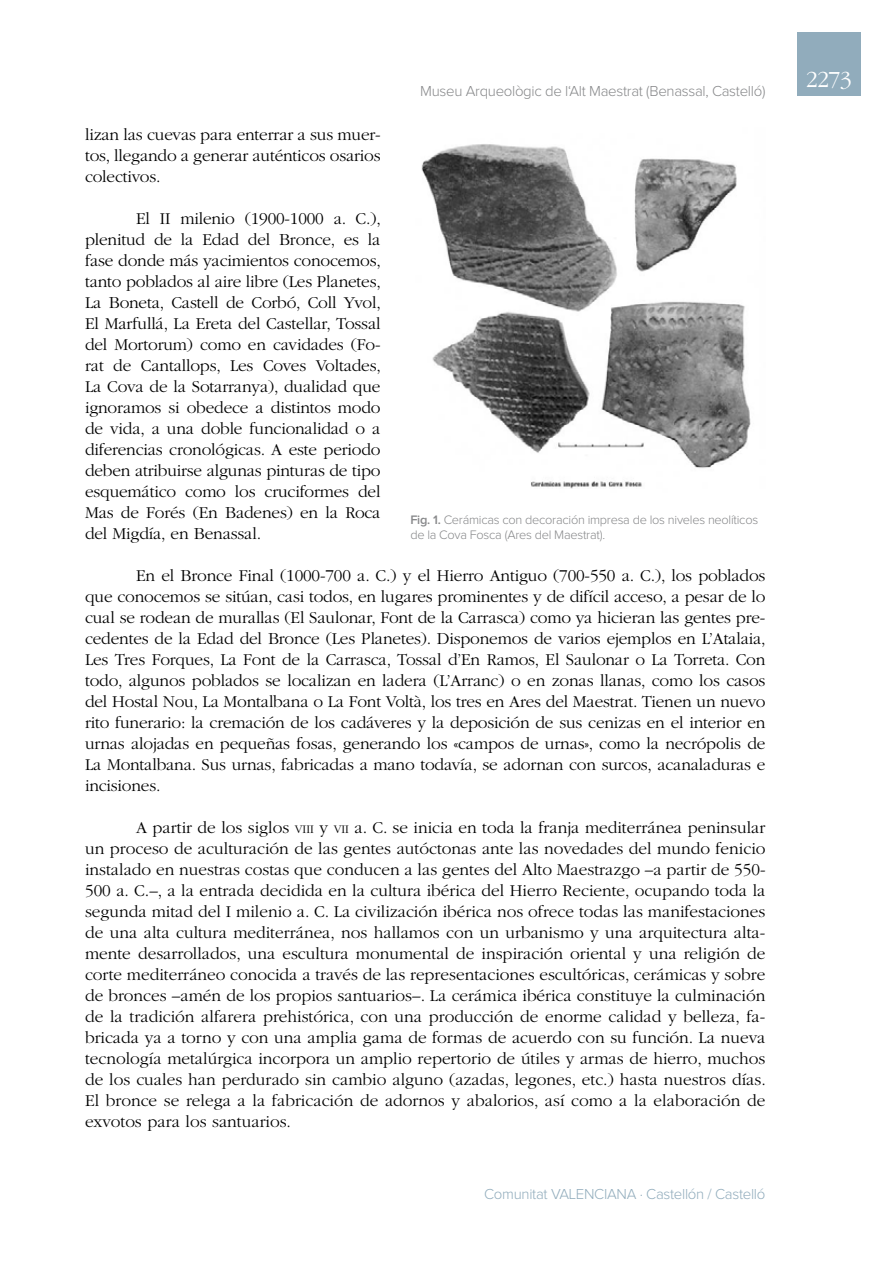
<style>
.page{position:relative;width:893px;height:1263px;background:#fff}
.page>*{position:absolute;margin:0;border:0;box-sizing:border-box;transform-origin:0 0}
.t1{font:300 24px "ITC Garamond Std";color:#fff}
.t2{font:300 17.25px/21px "ITC Garamond Std";letter-spacing:-.01em;color:#000;text-align:justify}
.t3{font:300 15px "Proxima Nova";letter-spacing:-.02em;color:#87888a}
.t4{font:300 15px "Proxima Nova";letter-spacing:-.02em;color:#91acbc}
.t5{font:300 12.75px/15.8px "Proxima Nova";letter-spacing:-.02em;color:#87888a}
.s1{font-size:12.15px}
.s2{font-weight:600}
</style>
<div class="page">
<div style="left:797px;top:32px;width:64px;height:64px;background:#91acbc"></div>
<img style="left:421px;top:144px;width:330px;height:345px">
<p class="t3" style="left:420px;top:84px;width:347px">Museu Arqueològic de l‘Alt Maestrat (Benassal, Castelló)</p>
<p class="t2" style="left:85px;top:125px;width:297px">lizan las cuevas para enterrar a sus muer&shy;tos, llegando a generar auténticos osarios colectivos.</p>
<p class="t2" style="left:85px;top:209px;width:297px;text-indent:51px">El II milenio (1900-1000 a. C.), plenitud de la Edad del Bronce, es la fase donde más yacimientos conocemos, tanto poblados al aire libre (Les Planetes, La Boneta, Castell de Corbó, Coll Yvol, El Marfullá, La Ereta del Castellar, Tossal del Mortorum) como en cavidades (Fo&shy;rat de Cantallops, Les Coves Voltades, La Cova de la Sotarranya), dualidad que ignoramos si obedece a distintos modo de vida, a una doble funcionalidad o a diferencias cronológicas. A este periodo deben atribuirse algunas pinturas de tipo esquemático como los cruciformes del Mas de Forés (En Badenes) en la Roca del Migdía, en Benassal.</p>
<p class="t2" style="left:85px;top:566px;width:682px;text-indent:51px">En el Bronce Final (1000-700 a. C.) y el Hierro Antiguo (700-550 a. C.), los poblados que conocemos se sitúan, casi todos, en lugares prominentes y de difícil acceso, a pesar de lo cual se rodean de murallas (El Saulonar, Font de la Carrasca) como ya hicieran las gentes pre&shy;cedentes de la Edad del Bronce (Les Planetes). Disponemos de varios ejemplos en L’Atalaia, Les Tres Forques, La Font de la Carrasca, Tossal d’En Ramos, El Saulonar o La Torreta. Con todo, algunos poblados se localizan en ladera (L’Arranc) o en zonas llanas, como los casos del Hostal Nou, La Montalbana o La Font Voltà, los tres en Ares del Maestrat. Tienen un nuevo rito funerario: la cremación de los cadáveres y la deposición de sus cenizas en el interior en urnas alojadas en pequeñas fosas, generando los «campos de urnas», como la necrópolis de La Montalbana. Sus urnas, fabricadas a mano todavía, se adornan con surcos, acanaladuras e incisiones.</p>
<p class="t2" style="left:85px;top:818px;width:682px;text-indent:51px">A partir de los siglos <span class="s1">viii</span> y <span class="s1">vii</span> a. C. se inicia en toda la franja mediterránea peninsular un proceso de aculturación de las gentes autóctonas ante las novedades del mundo fenicio instalado en nuestras costas que conducen a las gentes del Alto Maestrazgo –a partir de 550- 500 a. C.–, a la entrada decidida en la cultura ibérica del Hierro Reciente, ocupando toda la segunda mitad del I milenio a. C. La civilización ibérica nos ofrece todas las manifestaciones de una alta cultura mediterránea, nos hallamos con un urbanismo y una arquitectura alta&shy;mente desarrollados, una escultura monumental de inspiración oriental y una religión de corte mediterráneo conocida a través de las representaciones escultóricas, cerámicas y sobre de bronces –amén de los propios santuarios–. La cerámica ibérica constituye la culminación de la tradición alfarera prehistórica, con una producción de enorme calidad y belleza, fa&shy;bricada ya a torno y con una amplia gama de formas de acuerdo con su función. La nueva tecnología metalúrgica incorpora un amplio repertorio de útiles y armas de hierro, muchos de los cuales han perdurado sin cambio alguno (azadas, legones, etc.) hasta nuestros días.<br>El bronce se relega a la fabricación de adornos y abalorios, así como a la elaboración de exvotos para los santuarios.</p>
<p class="t5" style="left:410px;top:512px;width:349px"><span class="s2">Fig. 1.</span> Cerámicas con decoración impresa de los niveles neolíticos de la Cova Fosca (Ares del Maestrat).</p>
<p class="t4" style="left:484px;top:1187px;width:283px">Comunitat VALENCIANA · Castellón / Castelló</p>
<h1 class="t1" style="left:806px;top:67px;width:47px">2273</h1>
</div>
